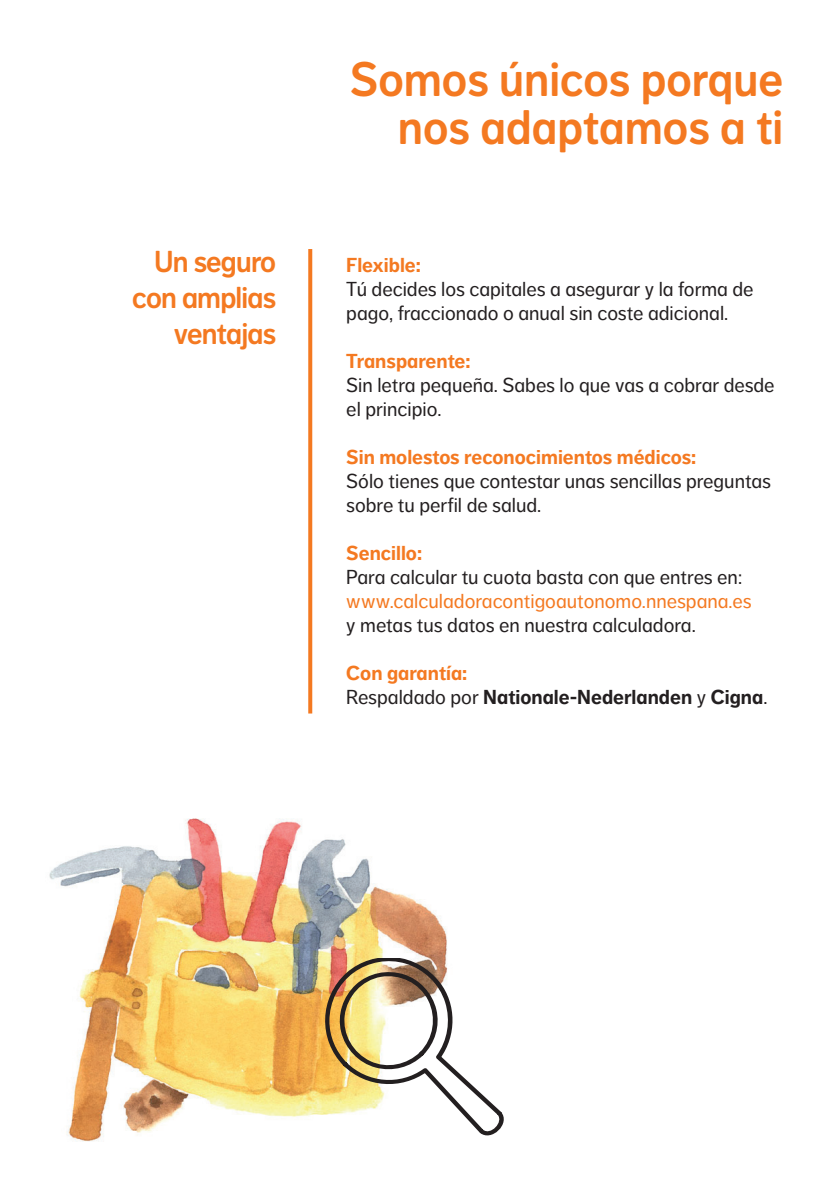
<style>
.page{position:relative;width:840px;height:1191px;background:#fff}
.page>*{position:absolute;margin:0;border:0;box-sizing:border-box;transform-origin:0 0}
.t1{font:48px/48px "NN Dagny Display";color:#f47921;text-align:right}
.t2{font:30px/36px "NN Dagny Display";letter-spacing:-.025em;color:#f47921;text-align:right}
.t3{font:20px/24px "NN Dagny Text";color:#231f20}
.t4{font:700 20px "NN Dagny Text";color:#f47921}
.t5{font:700 20px/24px "NN Dagny Text";color:#231f20}
.t6{font:20px "NN Dagny Text";color:#f47921}
.s1{color:#f47921}
.s2{font-weight:400}
</style>
<div class="page">
<img style="left:49px;top:818px;width:398px;height:324px">
<svg style="left:308px;top:249px;width:4px;height:464px;background:#f4812f"></svg>
<svg style="left:324px;top:958px;width:180px;height:184px"></svg>
<h2 class="t2" style="left:132px;top:244px;width:145px">Un seguro con amplias ventajas</h2>
<h1 class="t1" style="left:350px;top:55px;width:434px">Somos únicos porque nos adaptamos a ti</h1>
<p class="t4" style="left:346px;top:253px;width:76px">Flexible:</p>
<p class="t3" style="left:346px;top:277px;width:408px">Tú decides los capitales a asegurar y la forma de pago, fraccionado o anual sin coste adicional.</p>
<p class="t4" style="left:346px;top:349px;width:126px">Transparente:</p>
<p class="t3" style="left:346px;top:373px;width:429px">Sin letra pequeña. Sabes lo que vas a cobrar desde el principio.</p>
<p class="t4" style="left:346px;top:445px;width:351px">Sin molestos reconocimientos médicos:</p>
<p class="t3" style="left:346px;top:469px;width:426px">Sólo tienes que contestar unas sencillas preguntas sobre tu perfil de salud.</p>
<p class="t4" style="left:346px;top:541px;width:77px">Sencillo:</p>
<p class="t3" style="left:346px;top:565px;width:397px">Para calcular tu cuota basta con que entres en:</p>
<p class="t6" style="left:346px;top:590px;width:406px">www.calculadoracontigoautonomo.nnespana.es</p>
<p class="t3" style="left:346px;top:613px;width:351px">y metas tus datos en nuestra calculadora.</p>
<p class="t5" style="left:346px;top:661px;width:422px"><span class="s1">Con garantía:<br></span><span class="s2">Respaldado por</span> Nationale-Nederlanden <span class="s2">y</span> Cigna<span class="s2">.</span></p>
</div>
